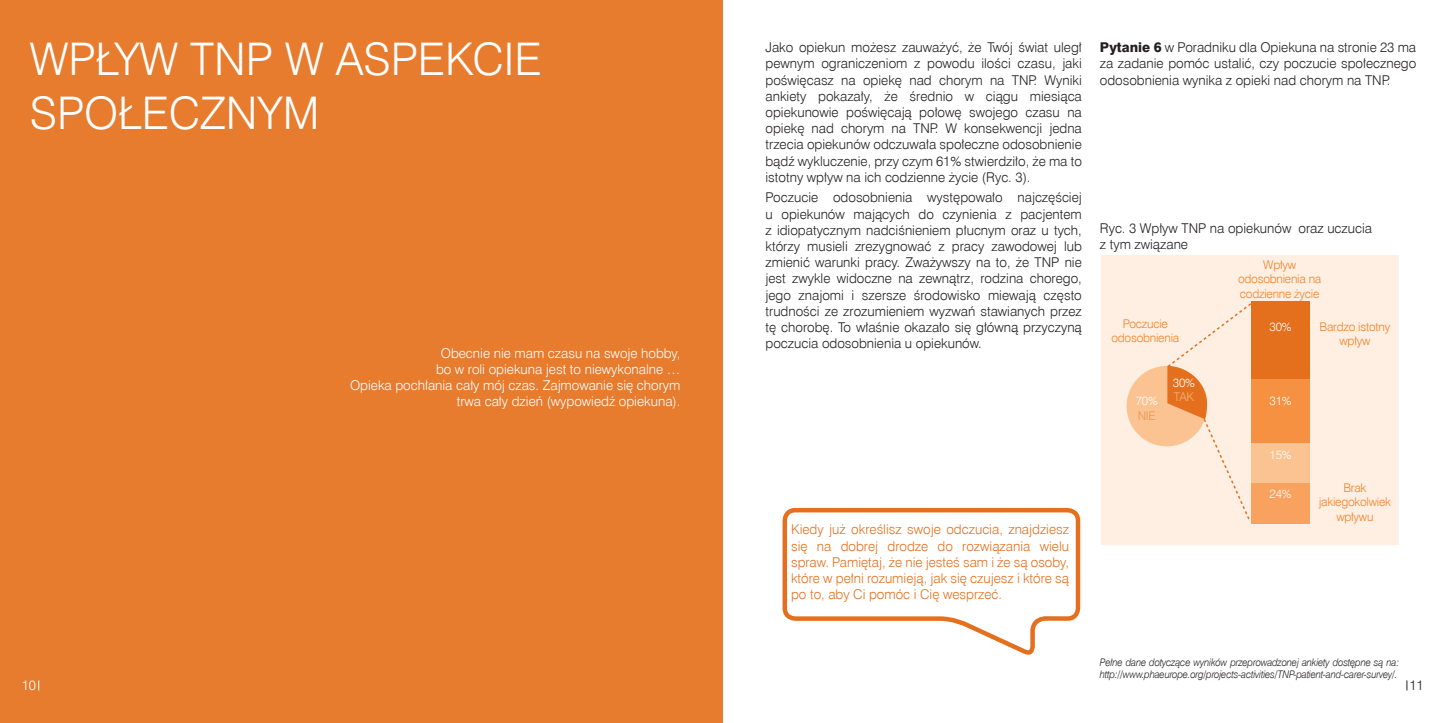
<style>
.page{position:relative;width:1446px;height:723px;background:#fff}
.page>*{position:absolute;margin:0;border:0;box-sizing:border-box;transform-origin:0 0}
.t1{font:45px "Swis 721 Lt EU";color:#fff}
.t2{font:13.5px/16.2px "Swis 721 Lt EU";color:#231f20;text-align:justify}
.t3{font:13.5px/16.2px "Swis 721 Lt EU";color:#e4701e;text-align:justify}
.t4{font:13.5px/16.2px "Swis 721 Lt EU";color:#fff;text-align:right}
.t5{font:12px/14.4px "Swis 721 Lt EU";letter-spacing:-.02em;color:#f48026;text-align:center}
.t6{font:12px "Swis 721 Lt EU";letter-spacing:-.02em;color:#fff}
.t7{font:12px "Swis 721 Lt EU";color:#ed9557}
.t8{font:12px "Swis 721 Lt EU";color:#f2b17f}
.t9{font:italic 10.5px/12.6px "Swis 721 Lt EU";letter-spacing:-.02em;color:#231f20;scale:.93 1}
.s1{font-family:"Swis 721 Hv EU"}
</style>
<div class="page">
<div style="left:0;top:0;width:723px;height:723px;background:#e77c2f"></div>
<svg style="left:782px;top:508px;width:298px;height:147px"></svg>
<div style="left:1101px;top:255px;width:298px;height:289px;background:#feefe2"></div>
<div style="left:1251px;top:302px;width:59px;height:77px;background:#e4701e"></div>
<div style="left:1251px;top:379px;width:59px;height:65px;background:#f69142"></div>
<div style="left:1251px;top:444px;width:59px;height:40px;background:#fbc292"></div>
<div style="left:1251px;top:483px;width:59px;height:40px;background:#f9a260"></div>
<div style="left:1126px;top:366px;width:81px;height:80px;background:#fbc292;border-radius:50%"></div>
<svg style="left:1166px;top:303px;width:87px;height:217px"></svg>
<h1 class="t1" style="left:30px;top:32px;width:67px">Wpływ</h1>
<h1 class="t1" style="left:190px;top:32px;width:174px">TNP w aspe</h1>
<h1 class="t1" style="left:445px;top:32px;width:51px">kcie</h1>
<h1 class="t1" style="left:30px;top:86px;width:118px">społecznym</h1>
<p class="t4" style="left:350px;top:345px;width:332px">Obecnie nie mam czasu na swoje hobby,<br>bo w roli opiekuna jest to niewykonalne …<br>Opieka pochłania cały mój czas. Zajmowanie się chorym trwa cały dzień (wypowiedź opiekuna).</p>
<p class="t2" style="left:765px;top:40px;width:318px">Jako opiekun możesz zauważyć, że Twój świat uległ pewnym ograniczeniom z powodu ilości czasu, jaki poświęcasz na opiekę nad chorym na TNP. Wyniki ankiety pokazały, że średnio w ciągu miesiąca opiekunowie poświęcają połowę swojego czasu na opiekę nad chorym na TNP. W konsekwencji jedna trzecia opiekunów odczuwała społeczne odosobnienie bądź wykluczenie, przy czym 61% stwierdziło, że ma to istotny wpływ na ich codzienne życie (Ryc. 3).</p>
<p class="t2" style="left:765px;top:190px;width:318px">Poczucie odosobnienia występowało najczęściej u opiekunów mających do czynienia z pacjentem z idiopatycznym nadciśnieniem płucnym oraz u tych, którzy musieli zrezygnować z pracy zawodowej lub zmienić warunki pracy. Zważywszy na to, że TNP nie jest zwykle widoczne na zewnątrz, rodzina chorego, jego znajomi i szersze środowisko miewają często trudności ze zrozumieniem wyzwań stawianych przez tę chorobę. To właśnie okazało się główną przyczyną poczucia odosobnienia u opiekunów.</p>
<p class="t3" style="left:791px;top:522px;width:280px">Kiedy już określisz swoje odczucia, znajdziesz się na dobrej drodze do rozwiązania wielu spraw. Pamiętaj, że nie jesteś sam i że są osoby, które w pełni rozumieją, jak się czujesz i które są po to, aby Ci pomóc i Cię wesprzeć.</p>
<p class="t2" style="left:1100px;top:40px;width:318px"><span class="s1">Pytanie 6</span> w Poradniku dla Opiekuna na stronie 23 ma za zadanie pomóc ustalić, czy poczucie społecznego odosobnienia wynika z opieki nad chorym na TNP.</p>
<p class="t2" style="left:1100px;top:220px;width:274px">Ryc. 3 Wpływ TNP na opiekunów oraz uczucia z tym związane</p>
<p class="t5" style="left:1111px;top:317px;width:69px">Poczucie odosobnienia</p>
<p class="t6" style="left:1136px;top:394px;width:24px">70%</p>
<p class="t7" style="left:1138px;top:408px;width:20px">NIE</p>
<p class="t6" style="left:1173px;top:375px;width:24px">30%</p>
<p class="t8" style="left:1173px;top:390px;width:21px">TAK</p>
<p class="t5" style="left:1238px;top:258px;width:85px">Wpływ odosobnienia na codzienne życie</p>
<p class="t5" style="left:1319px;top:319px;width:72px">Bardzo istotny wpływ</p>
<p class="t6" style="left:1269px;top:319px;width:24px">30%</p>
<p class="t6" style="left:1269px;top:394px;width:24px">31%</p>
<p class="t6" style="left:1269px;top:447px;width:24px">15%</p>
<p class="t6" style="left:1269px;top:486px;width:24px">24%</p>
<p class="t5" style="left:1319px;top:480px;width:74px">Brak jakiegokolwiek wpływu</p>
<p class="t9" style="left:1100px;top:655px;width:323px">Pełne dane dotyczące wyników przeprowadzonej ankiety dostępne są na: http://www.phaeurope.org/projects-activities/TNP-patient-and-carer-survey/.</p>
<p class="t4" style="left:22px;top:677px;width:16px">10</p>
<p class="t2" style="left:1409px;top:677px;width:16px">11</p>
</div>
